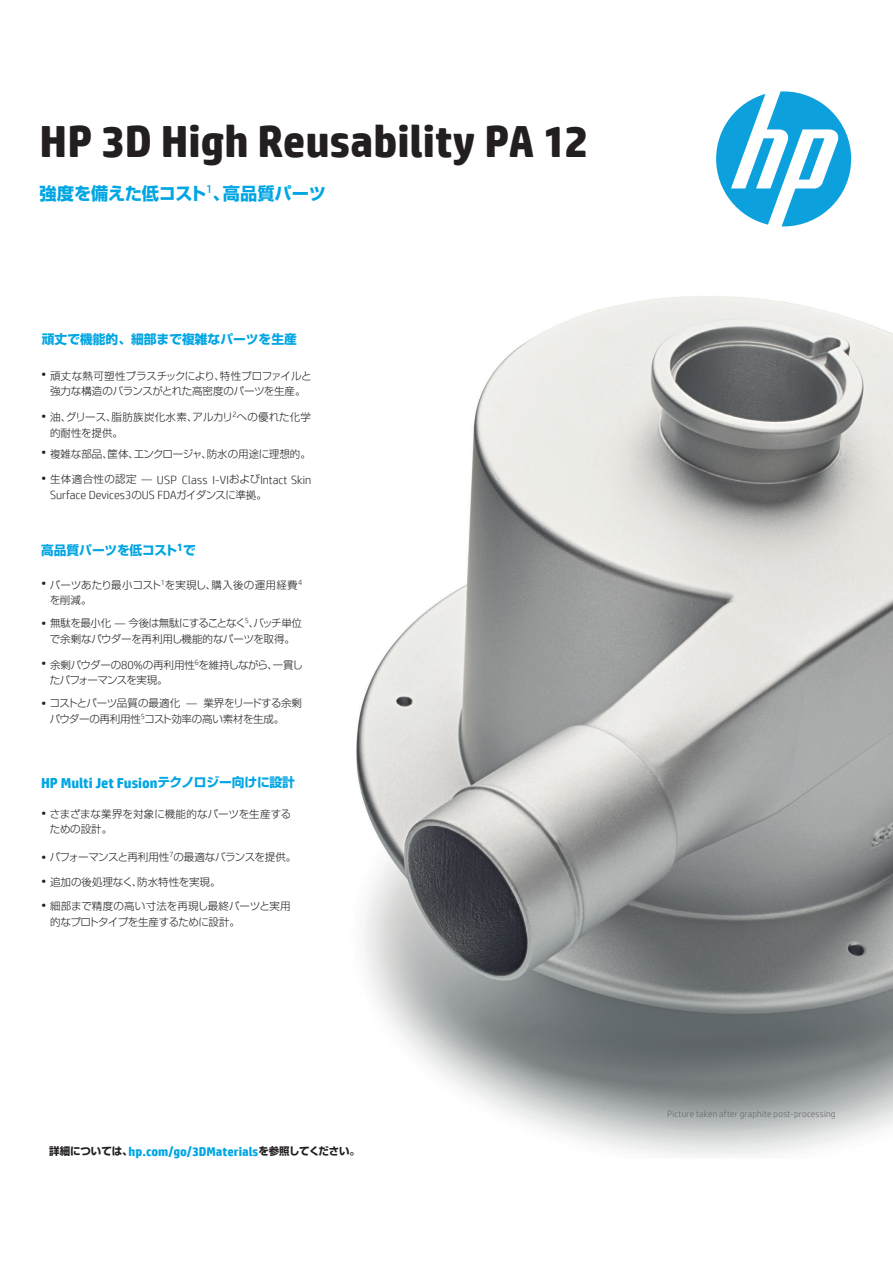
<style>
.page{position:relative;width:893px;height:1263px;background:#fff}
.page>*{position:absolute;margin:0;border:0;box-sizing:border-box;transform-origin:0 0}
.t1{font:700 45px "HP Simplified";color:#231f20}
.t2{font:700 17.25px "Shin Go Pro";letter-spacing:-.01em;color:#00a5e3}
.t3{font:700 14.4px "HP Simplified";color:#00a5e3}
.t4{font:300 13.5px/25.5px "HP Simplified";color:#231f20}
.t5{font:700 12.75px "HP Simplified";color:#00a5e3}
.t6{font:700 12.75px "Shin Go Pro";color:#00a5e3}
.t7{font:300 11.85px/15.6px "HP Simplified";color:#231f20}
.t8{font:300 10.5px/15.6px "Shin Go Pro";letter-spacing:-.02em;color:#231f20}
.t9{font:300 10.5px/15.6px "Shin Go Pro";letter-spacing:-.045em;color:#231f20}
.t10{font:300 10.5px/15.6px "Shin Go Pro";color:#231f20}
.t11{font:300 10.5px/15.6px "Shin Go Pro";letter-spacing:.01em;color:#231f20}
.t12{font:300 10.5px/15.6px "Shin Go Pro";letter-spacing:.005em;color:#231f20}
.t13{font:300 9px "HP Simplified";letter-spacing:.03em;color:#5f6368}
.s1{font-family:"Shin Go Pro";font-size:10.5px}
.s2{font-family:"HP Simplified";font-size:11.85px}
.s3{font-family:"Shin Go Pro";font-size:12.75px}
.s4{font-family:"HP Simplified";font-size:13.5px}
.s5{font-family:"Shin Go Pro";font-size:10.5px;color:#231f20}
</style>
<div class="page">
<img style="left:356px;top:226px;width:537px;height:930px">
<svg style="left:716px;top:91px;width:135px;height:135px"></svg>
<h1 class="t1" style="left:40px;top:115px;width:550px">HP 3D High Reusability PA 12</h1>
<h2 class="t2" style="left:40px;top:179px;width:288px">強度を備えた低コスト<sup>1</sup>、高品質パーツ</h2>
<p class="t6" style="left:42px;top:329px;width:256px">頑丈で機能的、細部まで複雑なパーツを生産</p>
<p class="t8" style="left:50px;top:367px;width:263px">頑丈な熱可塑性プラスチックにより、特性プロファイルと強力な構造のバランスがとれた高密度のパーツを生産。</p>
<p class="t4" style="left:41px;top:362px;width:7px">•</p>
<p class="t4" style="left:41px;top:403px;width:7px">•</p>
<p class="t4" style="left:41px;top:440px;width:7px">• •</p>
<p class="t11" style="left:50px;top:408px;width:262px">油、グリース、脂肪族炭化水素、アルカリ<sup>2</sup>への優れた化学的耐性を提供。</p>
<p class="t8" style="left:50px;top:445px;width:262px">複雑な部品、筐体、エンクロージャ、防水の用途に理想的。</p>
<p class="t7" style="left:50px;top:472px;width:262px"><span class="s1">生体適合性の認定 ̶</span> USP Class I-VI<span class="s1">および</span>Intact Skin<br>Surface Devices3<span class="s1">の</span>US FDA<span class="s1">ガイダンスに準拠。</span></p>
<p class="t6" style="left:41px;top:540px;width:156px">高品質パーツを低コスト<sup>1</sup>で</p>
<p class="t4" style="left:41px;top:570px;width:7px">•</p>
<p class="t4" style="left:41px;top:610px;width:7px">•</p>
<p class="t4" style="left:41px;top:651px;width:7px">•</p>
<p class="t4" style="left:41px;top:690px;width:7px">•</p>
<p class="t12" style="left:50px;top:576px;width:254px">パーツあたり最小コスト<sup>1</sup>を実現し、購入後の運用経費<sup>4</sup>を削減。</p>
<p class="t8" style="left:50px;top:614px;width:254px">無駄を最小化 ̶ 今後は無駄にすることなく<sup>5</sup>、バッチ単位で余剰なパウダーを再利用し機能的なパーツを取得。</p>
<p class="t9" style="left:50px;top:656px;width:254px">余剰パウダーの<span class="s2">80%</span>の再利用性<sup>6</sup>を維持しながら、一貫したパフォーマンスを実現。</p>
<p class="t8" style="left:50px;top:694px;width:254px">コストとパーツ品質の最適化 ̶ 業界をリードする余剰パウダーの再利用性<sup>5</sup>コスト効率の高い素材を生成。</p>
<h3 class="t3" style="left:41px;top:774px;width:255px">HP Multi Jet Fusion<span class="s3">テクノロジー向けに設計</span></h3>
<p class="t10" style="left:50px;top:805px;width:243px;text-indent:-9px"><span class="s4">•</span> さまざまな業界を対象に機能的なパーツを生産するための設計。</p>
<p class="t9" style="left:41px;top:848px;width:257px"><span class="s4">•</span> パフォーマンスと再利用性<sup>7</sup>の最適なバランスを提供。</p>
<p class="t10" style="left:41px;top:873px;width:181px"><span class="s4">•</span> 追加の後処理なく、防水特性を実現。</p>
<p class="t8" style="left:50px;top:897px;width:242px;text-indent:-9px"><span class="s4">•</span> 細部まで精度の高い寸法を再現し最終パーツと実用的なプロトタイプを生産するために設計。</p>
<p class="t5" style="left:49px;top:1144px;width:312px"><span class="s5">詳細については、</span>hp.com/go/3DMaterials<span class="s5">を参照してください。</span></p>
<p class="t13" style="left:667px;top:1109px;width:170px">Picture taken after graphite post-processing</p>
</div>
